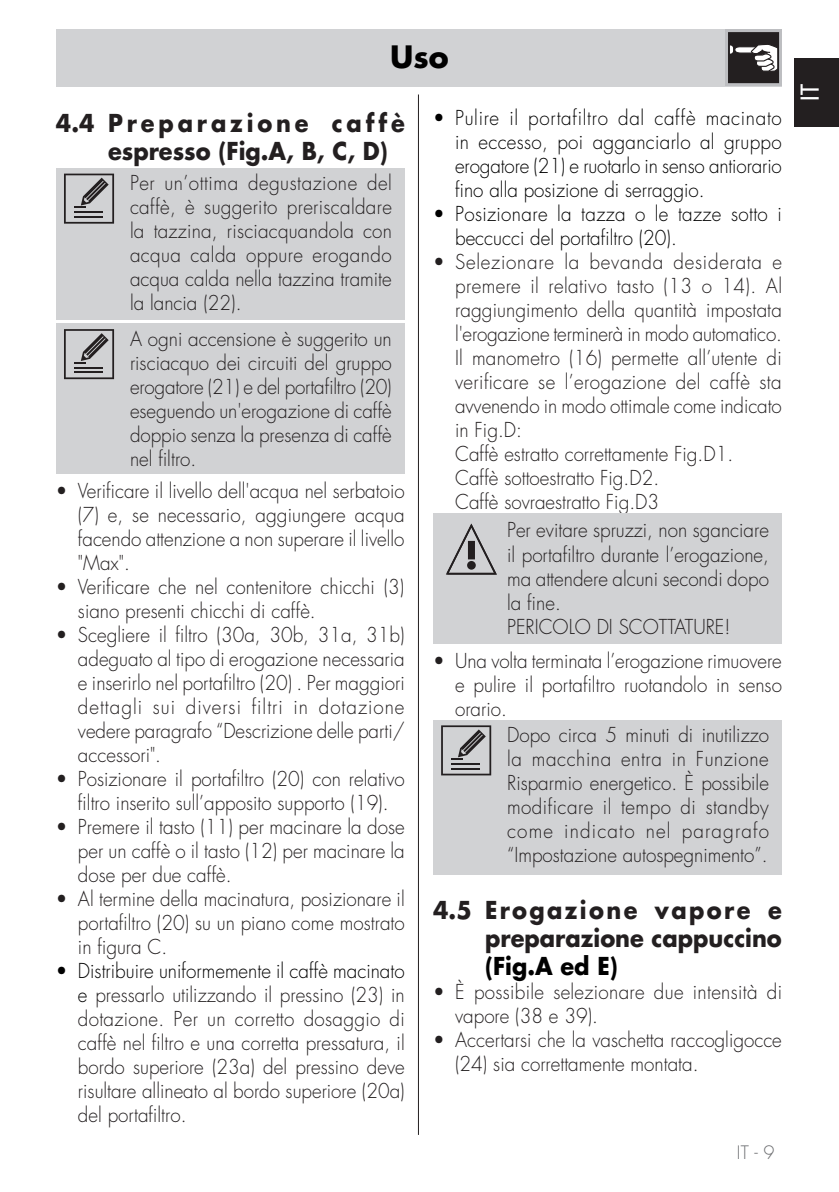
<style>
.page{position:relative;width:839px;height:1192px;background:#fff}
.page>*{position:absolute;margin:0;border:0;box-sizing:border-box;transform-origin:0 0}
.Testo{font:700 30px "Futura Std";color:#000}
.testo_tab{font:700 24px/28px "Futura Std";color:#231f20;text-align:right;scale:.94 1}
.testo_tab-2{font:700 24px/28px "Futura Std";letter-spacing:.17em;color:#231f20;scale:.94 1}
.testo_tab-3{font:700 24px "Futura Std";color:#000;scale:.94 1}
.t1{font:500 24px "Futura Std";color:#fff}
.testo_tab-4{font:300 20px/24px "Futura Std";color:#231f20;text-align:justify;scale:.94 1}
.testo_tab-5{font:300 20px/24px "Futura Std";color:#000;text-align:justify;scale:.94 1}
.testo_tab-6{font:300 20px/24px "Futura Std";letter-spacing:.02em;color:#000;scale:.94 1}
.t2{font:300 18px "Futura Std";color:#6c6d70}
.s1{color:#000}
</style>
<div class="page">
<hr style="left:418px;top:94px;width:1px;height:1040px;background:#231f20">
<div style="left:56px;top:29px;width:726px;height:58px;background:#d1d2d4"></div>
<div style="left:794px;top:58px;width:45px;height:68px;background:#231f20"></div>
<div style="left:56px;top:168px;width:348px;height:151px;background:#d1d2d4"></div>
<svg style="left:64px;top:173px;width:50px;height:51px"></svg>
<div style="left:56px;top:323px;width:348px;height:151px;background:#d1d2d4"></div>
<svg style="left:64px;top:329px;width:50px;height:50px"></svg>
<div style="left:433px;top:513px;width:348px;height:130px;background:#d1d2d4"></div>
<svg style="left:446px;top:523px;width:51px;height:51px"></svg>
<div style="left:433px;top:719px;width:348px;height:155px;background:#d1d2d4"></div>
<svg style="left:441px;top:725px;width:50px;height:50px"></svg>
<div style="left:725px;top:29px;width:57px;height:57px;background:#bdbec1"></div>
<svg style="left:728px;top:32px;width:51px;height:51px;background:#4e4a4b"></svg>
<p class="Testo" style="left:390px;top:37px;width:60px">Uso</p>
<p class="testo_tab-2" style="left:108px;top:109px;width:317px;text-indent:-52px">4.4 Preparazione caffè espresso (Fig.A, B, C, D)</p>
<p class="testo_tab-4" style="left:130px;top:171px;width:280px">Per un’ottima degustazione del caffè, è suggerito preriscaldare la tazzina, risciacquandola con acqua calda oppure erogando acqua calda nella tazzina tramite la lancia (22).</p>
<p class="testo_tab-4" style="left:130px;top:327px;width:280px">A ogni accensione è suggerito un risciacquo dei circuiti del gruppo erogatore (21) e del portafiltro (20) eseguendo un'erogazione di caffè doppio senza la presenza di caffè nel filtro.</p>
<p class="testo_tab-4" style="left:78px;top:479px;width:349px;text-indent:-22px">• Verificare il livello dell'acqua nel serbatoio (7) e, se necessario, aggiungere acqua facendo attenzione a non superare il livello "Max".</p>
<p class="testo_tab-4" style="left:78px;top:575px;width:349px;text-indent:-22px">• Verificare che nel contenitore chicchi (3) siano presenti chicchi di caffè.</p>
<p class="testo_tab-4" style="left:78px;top:623px;width:349px;text-indent:-22px">• Scegliere il filtro (30a, 30b, 31a, 31b) adeguato al tipo di erogazione necessaria e inserirlo nel portafiltro (20) . Per maggiori dettagli sui diversi filtri in dotazione vedere paragrafo “Descrizione delle parti/ accessori".</p>
<p class="testo_tab-4" style="left:56px;top:767px;width:372px;text-align:center">• Posizionare il portafiltro (20) con relativo filtro inserito sull’apposito supporto (19).</p>
<p class="testo_tab-4" style="left:78px;top:815px;width:349px;text-indent:-22px">• Premere il tasto (11) per macinare la dose per un caffè o il tasto (12) per macinare la dose per due caffè.</p>
<p class="testo_tab-4" style="left:78px;top:887px;width:349px;text-indent:-22px">• Al termine della macinatura, posizionare il portafiltro (20) su un piano come mostrato in figura C.</p>
<p class="testo_tab-4" style="left:78px;top:959px;width:349px;text-indent:-22px"><span class="s1">• Distribuire uniformemente il caffè macinato e</span> pressarlo utilizzando il pressino (23) in dotazione. Per un corretto dosaggio di caffè nel filtro e una corretta pressatura, il bordo superiore (23a) del pressino deve risultare allineato al bordo superiore (20a) del portafiltro.</p>
<p class="testo_tab-5" style="left:455px;top:106px;width:349px;text-indent:-22px">• Pulire il portafiltro dal caffè macinato in eccesso, poi agganciarlo al gruppo erogatore (21) e ruotarlo in senso antiorario fino alla posizione di serraggio.</p>
<p class="testo_tab-6" style="left:455px;top:202px;width:349px;text-indent:-22px">• Posizionare la tazza o le tazze sotto i beccucci del portafiltro (20).</p>
<p class="testo_tab-4" style="left:455px;top:250px;width:349px;text-indent:-22px">• Selezionare la bevanda desiderata e premere il relativo tasto (13 o 14). Al raggiungimento della quantità impostata l'erogazione terminerà in modo automatico.<br>Il manometro (16) permette all’utente di verificare se l’erogazione del caffè sta avvenendo in modo ottimale come indicato in Fig.D:</p>
<p class="testo_tab-4" style="left:455px;top:442px;width:297px">Caffè estratto correttamente Fig.D1.</p>
<p class="testo_tab-4" style="left:455px;top:466px;width:219px">Caffè sottoestratto Fig.D2.</p>
<p class="testo_tab-4" style="left:455px;top:490px;width:218px">Caffè sovraestratto Fig.D3</p>
<p class="testo_tab-4" style="left:507px;top:518px;width:280px">Per evitare spruzzi, non sganciare il portafiltro durante l’erogazione, ma attendere alcuni secondi dopo la fine.</p>
<p class="testo_tab-4" style="left:507px;top:614px;width:239px">PERICOLO DI SCOTTATURE!</p>
<p class="testo_tab-4" style="left:455px;top:649px;width:349px;text-indent:-22px">• Una volta terminata l’erogazione rimuovere e pulire il portafiltro ruotandolo in senso orario.</p>
<p class="testo_tab-4" style="left:507px;top:723px;width:280px">Dopo circa 5 minuti di inutilizzo la macchina entra in Funzione Risparmio energetico. È possibile modificare il tempo di standby come indicato nel paragrafo “Impostazione autospegnimento”.</p>
<p class="testo_tab" style="left:433px;top:895px;width:372px">4.5 Erogazione vapore e preparazione cappuccino</p>
<p class="testo_tab-3" style="left:485px;top:949px;width:143px">(Fig.A ed E)</p>
<p class="testo_tab-4" style="left:455px;top:979px;width:349px;text-indent:-22px">• È possibile selezionare due intensità di vapore (38 e 39).</p>
<p class="testo_tab-4" style="left:455px;top:1027px;width:349px;text-indent:-22px">• Accertarsi che la vaschetta raccogligocce (24) sia correttamente montata.</p>
<p class="t2" style="left:737px;top:1141px;width:39px">IT - 9</p>
<p class="t1" style="left:795px;top:100px;width:18px;rotate:-90deg">IT</p>
</div>
